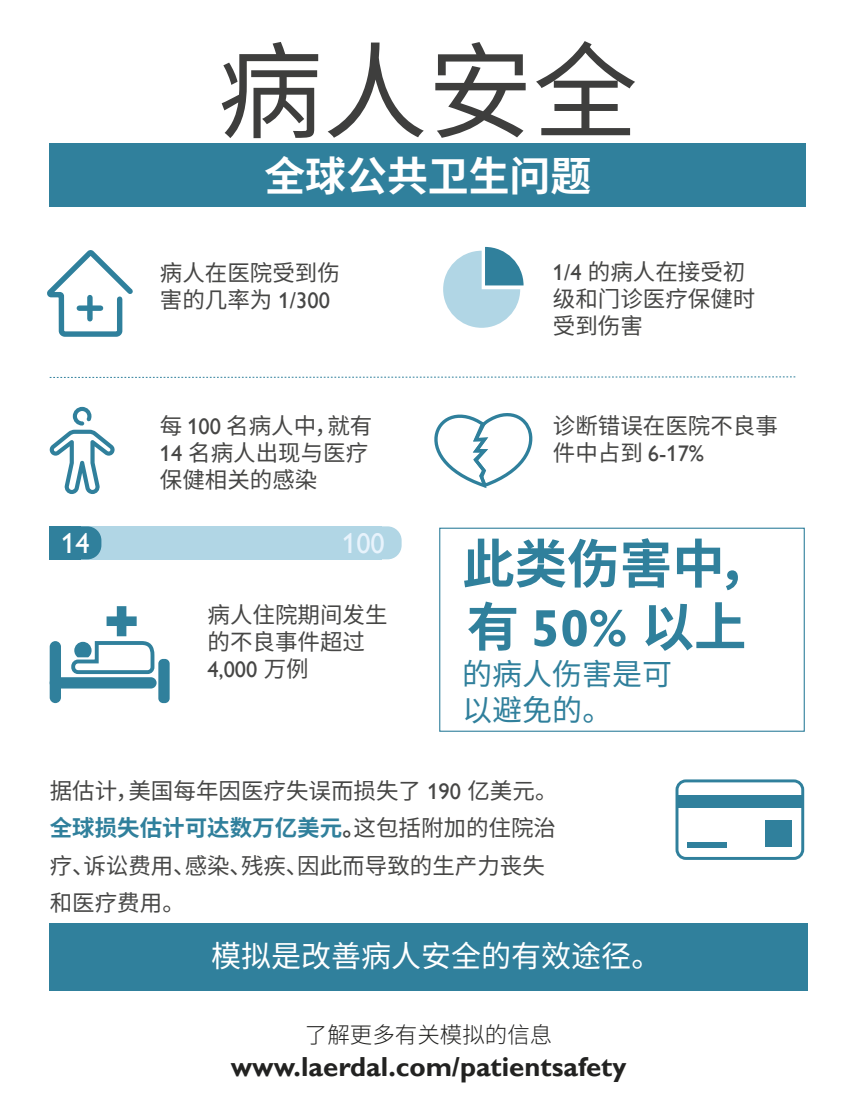
<style>
.page{position:relative;width:855px;height:1114px;background:#fff}
.page>*{position:absolute;margin:0;border:0;box-sizing:border-box;transform-origin:0 0}
.t1{font:105px "Source Han Sans SC";color:#3e3e3d}
.t2{font:700 52.5px/63px "Source Han Sans SC";color:#30809c}
.t3{font:700 40.88px "Source Han Sans SC";color:#fff}
.t4{font:30px "Source Han Sans SC";color:#fff}
.t5{font:30px/36.2px "Source Han Sans SC";color:#30809c}
.t6{font:28.5px "Gill Alt One";color:#e8f3fc}
.t7{font:28.5px "Gill Alt One";color:#fff}
.t8{font:700 27.5px "Gill Alt One";color:#222221}
.t9{font:22.5px/27px "Source Han Sans SC";color:#464645}
.t10{font:22.5px "Gill Alt One";color:#464645}
.t11{font:300 22.5px "Source Han Sans SC";color:#222221}
.s1{font-family:"Gill Alt One"}
.s2{font-family:"Source Han Sans SC"}
.s3{font-weight:700;color:#30809c}
.s4{font-weight:700}
</style>
<div class="page">
<div style="left:50px;top:144px;width:756px;height:63px;background:#30809c"></div>
<div style="left:50px;top:922px;width:758px;height:68px;background:#30809c"></div>
<div style="left:439px;top:527px;width:365px;height:204px;border:1px solid #30809c"></div>
<svg style="left:49px;top:407px;width:66px;height:87px"></svg>
<svg style="left:47px;top:252px;width:86px;height:85px"></svg>
<div style="left:79px;top:305px;width:22px;height:6px;background:#2f809c"></div>
<div style="left:87px;top:297px;width:6px;height:22px;background:#2f809c"></div>
<svg style="left:49px;top:376px;width:747px;height:2px"></svg>
<svg style="left:443px;top:247px;width:80px;height:81px"></svg>
<svg style="left:434px;top:413px;width:99px;height:75px"></svg>
<div style="left:350px;top:526px;width:51px;height:33px;background:#b1d6e5;border-radius:14px"></div>
<div style="left:50px;top:526px;width:331px;height:33px;background:#b1d6e5"></div>
<div style="left:50px;top:526px;width:51px;height:33px;background:#30809c;border-radius:14px"></div>
<div style="left:50px;top:526px;width:31px;height:33px;background:#30809c"></div>
<div style="left:50px;top:641px;width:11px;height:62px;background:#30809c;border-radius:6px"></div>
<div style="left:158px;top:658px;width:12px;height:45px;background:#30809c;border-radius:5px"></div>
<div style="left:50px;top:677px;width:107px;height:11px;background:#30809c;border-radius:6px"></div>
<svg style="left:71px;top:606px;width:84px;height:69px"></svg>
<div style="left:765px;top:820px;width:27px;height:26px;background:#30809c"></div>
<div style="left:687px;top:842px;width:40px;height:5px;background:#30809c"></div>
<div style="left:677px;top:795px;width:125px;height:12px;background:#30809c"></div>
<div style="left:675px;top:779px;width:129px;height:80px;border:3px solid #30809c;border-radius:9px"></div>
<h1 class="t1" style="left:218px;top:32px;width:421px">病人安全</h1>
<h3 class="t3" style="left:264px;top:153px;width:328px">全球公共卫生问题</h3>
<p class="t9" style="left:160px;top:259px;width:181px">病人在医院受到伤害的几率为 <span class="s1">1/300</span></p>
<p class="t9" style="left:160px;top:412px;width:214px">每 <span class="s1">100</span> 名病人中，就有<br><span class="s1">14</span> 名病人出现与医疗保健相关的感染</p>
<p class="t7" style="left:61px;top:526px;width:30px">14</p>
<p class="t6" style="left:342px;top:526px;width:44px">100</p>
<p class="t9" style="left:207px;top:601px;width:182px">病人住院期间发生的不良事件超过</p>
<p class="t10" style="left:207px;top:655px;width:103px">4,000 <span class="s2">万例</span></p>
<p class="t9" style="left:553px;top:258px;width:204px"><span class="s1">1/4</span> 的病人在接受初级和门诊医疗保健时受到伤害</p>
<p class="t9" style="left:553px;top:412px;width:226px">诊断错误在医院不良事</p>
<p class="t10" style="left:553px;top:440px;width:153px"><span class="s2">件中占到</span> 6-17%</p>
<h2 class="t2" style="left:462px;top:533px;width:309px">此类伤害中，有 <span class="s1">50%</span> 以上</h2>
<h3 class="t5" style="left:462px;top:656px;width:211px">的病人伤害是可以避免的。</h3>
<p class="t9" style="left:50px;top:772px;width:509px;line-height:37.5px">据估计，美国每年因医疗失误而损失了 <span class="s1">190</span> 亿美元。<span class="s3">全球损失估计可达数万亿美元</span><span class="s4">。</span>这包括附加的住院治疗、诉讼费用、感染、残疾、因此而导致的生产力丧失和医疗费用。</p>
<h3 class="t4" style="left:211px;top:939px;width:452px">模拟是改善病人安全的有效途径。</h3>
<p class="t11" style="left:305px;top:1022px;width:249px">了解更多有关模拟的信息</p>
<p class="t8" style="left:231px;top:1050px;width:397px">www.laerdal.com/patientsafety</p>
</div>
